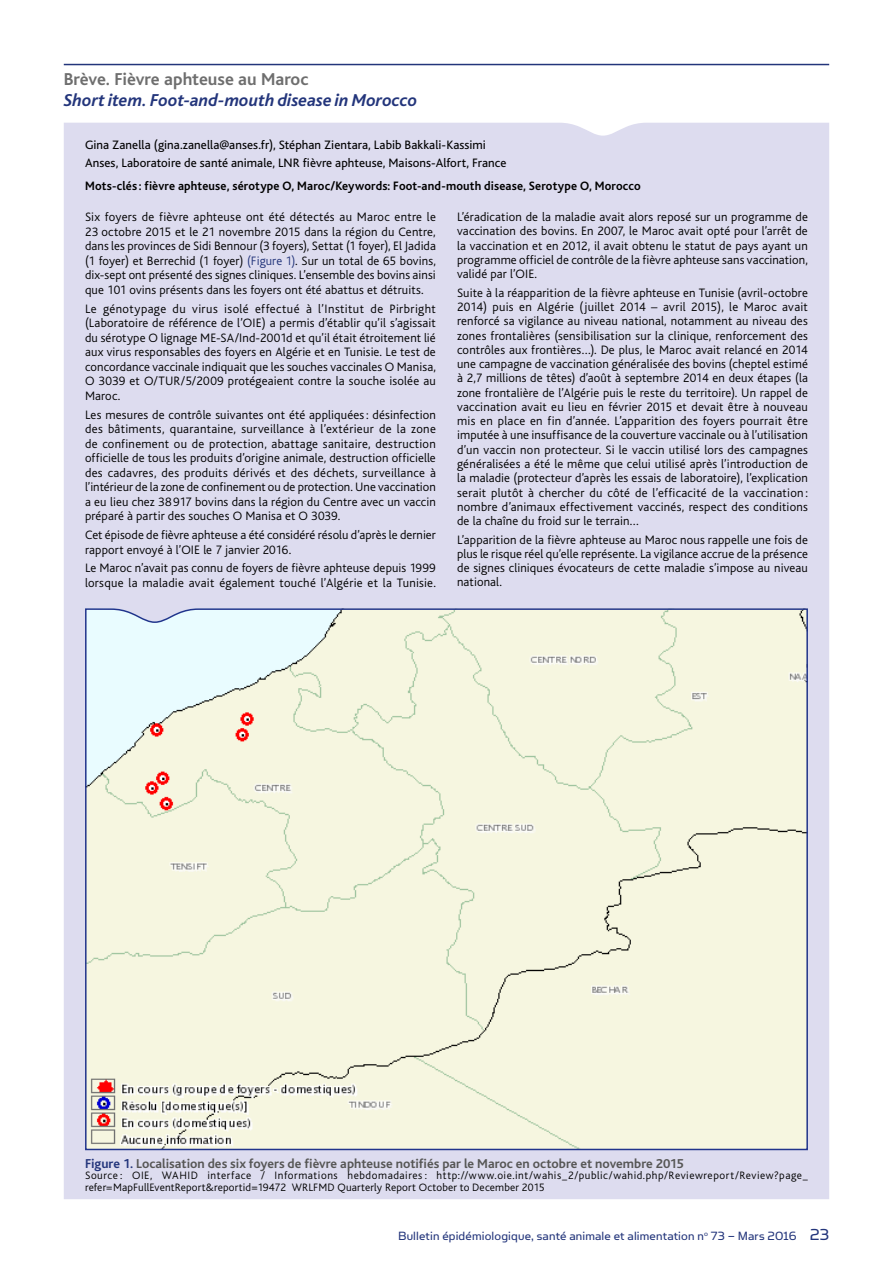
<style>
.page{position:relative;width:893px;height:1263px;background:#fff}
.page>*{position:absolute;margin:0;border:0;box-sizing:border-box;transform-origin:0 0}
.t1{font:italic 700 18px "Bliss";color:#23357b}
.t2{font:700 18px "Bliss";color:#6e6e6e}
.t3{font:700 13.5px "Bliss";color:#565655}
.t4{font:13.5px "Simian Text Orangutan";letter-spacing:.01em;color:#23357b}
.t5{font:300 12.75px/14.2px "Bliss";letter-spacing:.01em;color:#000;text-align:justify}
.t6{font:12.75px/17.7px "Bliss";letter-spacing:.005em;color:#000}
.t7{font:700 12.75px "Bliss";letter-spacing:.015em;color:#000;scale:.96 1}
.t8{font:300 11.25px/11.2px "Bliss";letter-spacing:.045em;color:#000}
.s1{color:#23357b}
.s2{font-size:18px}
</style>
<div class="page">
<div style="left:64px;top:123px;width:765px;height:1076px;background:#dddcef"></div>
<hr style="left:64px;top:64px;width:765px;height:1px;background:#23357b">
<svg style="left:84px;top:608px;width:725px;height:543px;background:#f0f1de"></svg>
<h1 class="t2" style="left:64px;top:70px;width:246px">Brève. Fièvre aphteuse au Maroc</h1>
<h1 class="t1" style="left:64px;top:90px;width:355px">Short item. Foot-and-mouth disease in Morocco</h1>
<p class="t6" style="left:85px;top:137px;width:423px">Gina Zanella (gina.zanella@anses.fr), Stéphan Zientara, Labib Bakkali-Kassimi<br>Anses, Laboratoire de santé animale, LNR fièvre aphteuse, Maisons-Alfort, France</p>
<p class="t7" style="left:85px;top:179px;width:580px">Mots-clés : fièvre aphteuse, sérotype O, Maroc/Keywords: Foot-and-mouth disease, Serotype O, Morocco</p>
<p class="t5" style="left:85px;top:210px;width:352px">Six foyers de fièvre aphteuse ont été détectés au Maroc entre le 23 octobre 2015 et le 21 novembre 2015 dans la région du Centre, dans les provinces de Sidi Bennour (3 foyers), Settat (1 foyer), El Jadida (1 foyer) et Berrechid (1 foyer) <span class="s1">(Figure 1)</span>. Sur un total de 65 bovins, dix-sept ont présenté des signes cliniques. L’ensemble des bovins ainsi que 101 ovins présents dans les foyers ont été abattus et détruits.</p>
<p class="t5" style="left:85px;top:301px;width:352px">Le génotypage du virus isolé effectué à l’Institut de Pirbright (Laboratoire de référence de l’OIE) a permis d’établir qu’il s’agissait du sérotype O lignage ME-SA/Ind-2001d et qu’il était étroitement lié aux virus responsables des foyers en Algérie et en Tunisie. Le test de concordance vaccinale indiquait que les souches vaccinales O Manisa, O 3039 et O/TUR/5/2009 protégeaient contre la souche isolée au Maroc.</p>
<p class="t5" style="left:85px;top:407px;width:352px">Les mesures de contrôle suivantes ont été appliquées: désinfection des bâtiments, quarantaine, surveillance à l’extérieur de la zone de confinement ou de protection, abattage sanitaire, destruction officielle de tous les produits d’origine animale, destruction officielle des cadavres, des produits dérivés et des déchets, surveillance à l’intérieur de la zone de confinement ou de protection. Une vaccination a eu lieu chez 38917 bovins dans la région du Centre avec un vaccin préparé à partir des souches O Manisa et O 3039.</p>
<p class="t5" style="left:85px;top:528px;width:352px">Cet épisode de fièvre aphteuse a été considéré résolu d’après le dernier rapport envoyé à l’OIE le 7 janvier 2016.</p>
<p class="t5" style="left:85px;top:561px;width:352px">Le Maroc n’avait pas connu de foyers de fièvre aphteuse depuis 1999 lorsque la maladie avait également touché l’Algérie et la Tunisie.</p>
<p class="t5" style="left:457px;top:210px;width:352px">L’éradication de la maladie avait alors reposé sur un programme de vaccination des bovins. En 2007, le Maroc avait opté pour l’arrêt de la vaccination et en 2012, il avait obtenu le statut de pays ayant un programme officiel de contrôle de la fièvre aphteuse sans vaccination, validé par l’OIE.</p>
<p class="t5" style="left:457px;top:286px;width:352px">Suite à la réapparition de la fièvre aphteuse en Tunisie (avril-octobre 2014) puis en Algérie (juillet 2014 – avril 2015), le Maroc avait renforcé sa vigilance au niveau national, notamment au niveau des zones frontalières (sensibilisation sur la clinique, renforcement des contrôles aux frontières…). De plus, le Maroc avait relancé en 2014 une campagne de vaccination généralisée des bovins (cheptel estimé à 2,7 millions de têtes) d’août à septembre 2014 en deux étapes (la zone frontalière de l’Algérie puis le reste du territoire). Un rappel de vaccination avait eu lieu en février 2015 et devait être à nouveau mis en place en fin d’année. L’apparition des foyers pourrait être imputée à une insuffisance de la couverture vaccinale ou à l’utilisation d’un vaccin non protecteur. Si le vaccin utilisé lors des campagnes généralisées a été le même que celui utilisé après l’introduction de la maladie (protecteur d’après les essais de laboratoire), l’explication serait plutôt à chercher du côté de l’efficacité de la vaccination : nombre d’animaux effectivement vaccinés, respect des conditions de la chaîne du froid sur le terrain…</p>
<p class="t5" style="left:457px;top:532px;width:352px">L’apparition de la fièvre aphteuse au Maroc nous rappelle une fois de plus le risque réel qu’elle représente. La vigilance accrue de la présence de signes cliniques évocateurs de cette maladie s’impose au niveau national.</p>
<p class="t3" style="left:85px;top:1157px;width:600px"><span class="s1">Figure 1.</span> Localisation des six foyers de fièvre aphteuse notifiés par le Maroc en octobre et novembre 2015</p>
<p class="t8" style="left:85px;top:1170px;width:724px">Source : OIE, WAHID interface / Informations hebdomadaires : http://www.oie.int/wahis_2/public/wahid.php/Reviewreport/Review?page_ refer=MapFullEventReport&amp;reportid=19472 WRLFMD Quarterly Report October to December 2015</p>
<p class="t4" style="left:398px;top:1228px;width:433px">Bulletin épidémiologique, santé animale et alimentation n<sup>o</sup> 73 – Mars 2016 <span class="s2">23</span></p>
</div>
